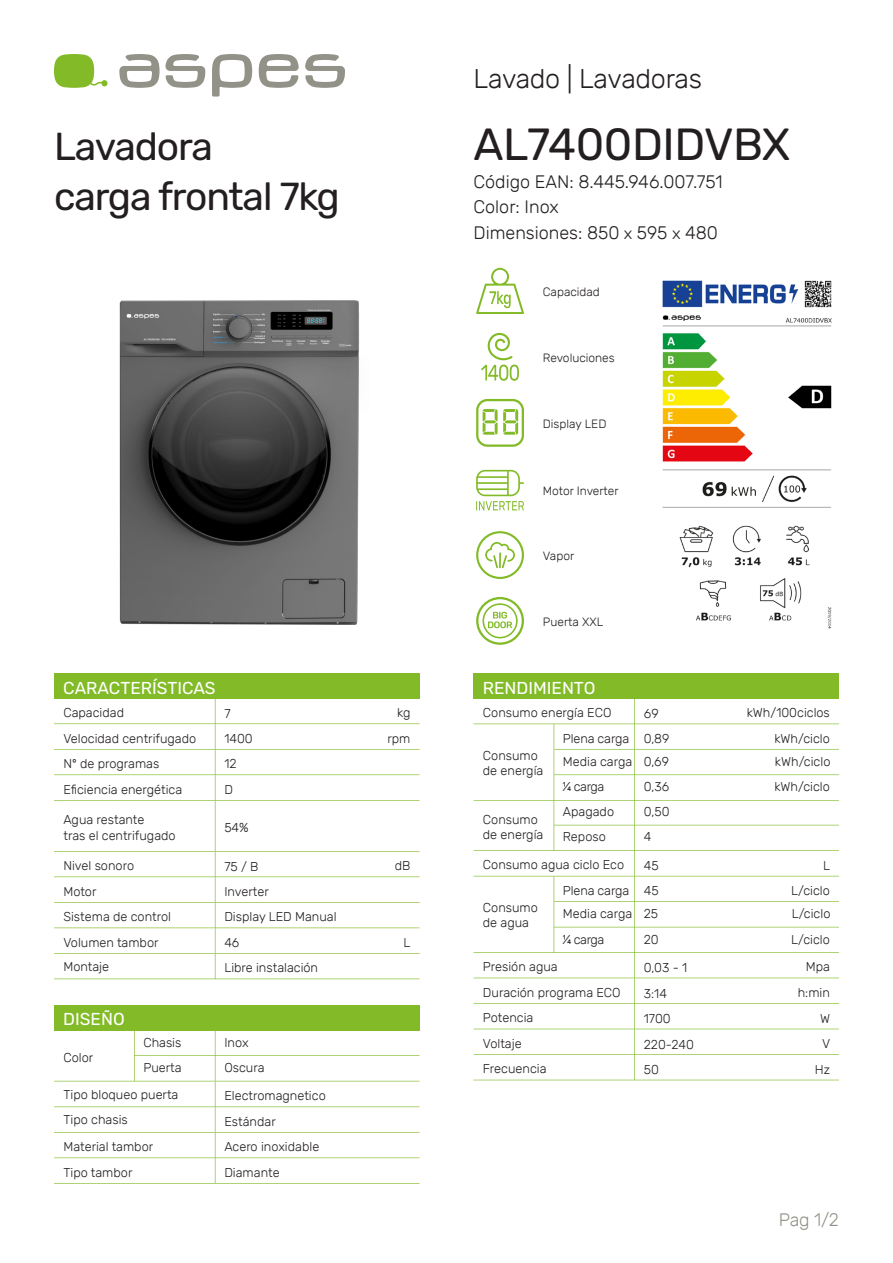
<style>
.page{position:relative;width:893px;height:1263px;background:#fff}
.page>*{position:absolute;margin:0;border:0;box-sizing:border-box;transform-origin:0 0}
.REFERENCIA{font:45px "Rubik";letter-spacing:-.01em;color:#231f20}
.FAMILIA{font:39px "Rubik";letter-spacing:-.03em;color:#231f20}
.SUB_TITULO{font:300 27px "Rubik";letter-spacing:-.01em;color:#231f20}
.TEXTO{font:300 18px "Rubik";color:#231f20}
.SUB_TITULO-2{font:300 18px "Rubik";color:#939288}
.TITULO_TABLA{font:17.25px "Rubik";color:#fff}
.TEXTO_TABLA{font:300 12.9px "Rubik";color:#231f20}
.TEXTO_TABLA-2{font:300 12.75px/15.3px "Rubik";color:#231f20}
.UNIDADES_TABLA{font:300 12.75px "Rubik";color:#231f20}
.INFO_ICONOS{font:300 12px "Rubik";color:#231f20}
.s1{font-size:16.5px}
</style>
<div class="page">
<svg style="left:212px;top:54px;width:40px;height:43px"></svg>
<svg style="left:305px;top:54px;width:40px;height:34px"></svg>
<svg style="left:259px;top:54px;width:40px;height:34px"></svg>
<svg style="left:119px;top:54px;width:86px;height:34px"></svg>
<svg style="left:54px;top:54px;width:54px;height:34px"></svg>
<img style="left:119px;top:300px;width:241px;height:325px">
<img style="left:662px;top:280px;width:170px;height:349px">
<div style="left:54px;top:673px;width:365px;height:26px;background:#82bb27"></div>
<div style="left:54px;top:1005px;width:365px;height:25px;background:#82bb27"></div>
<svg style="left:54px;top:1030px;width:365px;height:154px"></svg>
<svg style="left:54px;top:699px;width:365px;height:280px"></svg>
<div style="left:473px;top:673px;width:366px;height:26px;background:#82bb27"></div>
<svg style="left:476px;top:399px;width:48px;height:48px"></svg>
<svg style="left:473px;top:699px;width:366px;height:381px"></svg>
<svg style="left:476px;top:268px;width:48px;height:46px"></svg>
<svg style="left:481px;top:332px;width:38px;height:49px"></svg>
<svg style="left:476px;top:531px;width:48px;height:48px"></svg>
<svg style="left:476px;top:470px;width:48px;height:40px"></svg>
<svg style="left:476px;top:597px;width:48px;height:48px"></svg>
<p class="FAMILIA" style="left:54px;top:125px;width:160px">Lavadora</p>
<p class="FAMILIA" style="left:54px;top:174px;width:287px">carga frontal 7kg</p>
<p class="TITULO_TABLA" style="left:63px;top:678px;width:154px">CARACTERÍSTICAS</p>
<p class="TEXTO_TABLA-2" style="left:63px;top:705px;width:62px">Capacidad</p>
<p class="TEXTO_TABLA-2" style="left:224px;top:706px;width:8px">7</p>
<p class="UNIDADES_TABLA" style="left:397px;top:706px;width:15px">kg</p>
<p class="TEXTO_TABLA-2" style="left:63px;top:731px;width:134px">Velocidad centrifugado</p>
<p class="TEXTO_TABLA-2" style="left:224px;top:732px;width:30px">1400</p>
<p class="UNIDADES_TABLA" style="left:387px;top:731px;width:25px">rpm</p>
<p class="TEXTO_TABLA-2" style="left:63px;top:756px;width:97px">Nº de programas</p>
<p class="TEXTO_TABLA-2" style="left:224px;top:756px;width:14px">12</p>
<p class="TEXTO_TABLA-2" style="left:63px;top:782px;width:120px">Eficiencia energética</p>
<p class="TEXTO_TABLA-2" style="left:224px;top:782px;width:10px">D</p>
<p class="TEXTO_TABLA-2" style="left:63px;top:813px;width:83px">Agua restante</p>
<p class="TEXTO_TABLA-2" style="left:63px;top:828px;width:114px">tras el centrifugado</p>
<p class="TEXTO_TABLA-2" style="left:224px;top:820px;width:26px">54%</p>
<p class="TEXTO_TABLA-2" style="left:63px;top:858px;width:72px">Nivel sonoro</p>
<p class="TEXTO_TABLA-2" style="left:224px;top:859px;width:36px">75 / B</p>
<p class="UNIDADES_TABLA" style="left:395px;top:859px;width:17px">dB</p>
<p class="TEXTO_TABLA-2" style="left:63px;top:884px;width:35px">Motor</p>
<p class="TEXTO_TABLA-2" style="left:224px;top:884px;width:46px">Inverter</p>
<p class="TEXTO_TABLA-2" style="left:63px;top:909px;width:109px">Sistema de control</p>
<p class="TEXTO_TABLA-2" style="left:224px;top:909px;width:114px">Display LED Manual</p>
<p class="TEXTO_TABLA-2" style="left:63px;top:935px;width:97px">Volumen tambor</p>
<p class="TEXTO_TABLA-2" style="left:224px;top:935px;width:17px">46</p>
<p class="TEXTO_TABLA-2" style="left:63px;top:959px;width:47px">Montaje</p>
<p class="TEXTO_TABLA-2" style="left:224px;top:960px;width:95px">Libre instalación</p>
<p class="TITULO_TABLA" style="left:63px;top:1010px;width:63px">DISEÑO</p>
<p class="TEXTO_TABLA-2" style="left:63px;top:1050px;width:31px">Color</p>
<p class="TEXTO_TABLA-2" style="left:143px;top:1035px;width:40px">Chasis</p>
<p class="TEXTO_TABLA-2" style="left:143px;top:1060px;width:40px">Puerta</p>
<p class="TEXTO_TABLA-2" style="left:224px;top:1035px;width:26px">Inox</p>
<p class="TEXTO_TABLA-2" style="left:224px;top:1060px;width:42px">Oscura</p>
<p class="TEXTO_TABLA-2" style="left:63px;top:1087px;width:117px">Tipo bloqueo puerta</p>
<p class="TEXTO_TABLA-2" style="left:224px;top:1088px;width:103px">Electromagnetico</p>
<p class="TEXTO_TABLA-2" style="left:63px;top:1112px;width:66px">Tipo chasis</p>
<p class="TEXTO_TABLA-2" style="left:224px;top:1114px;width:53px">Estándar</p>
<p class="TEXTO_TABLA-2" style="left:63px;top:1139px;width:91px">Material tambor</p>
<p class="TEXTO_TABLA-2" style="left:224px;top:1139px;width:96px">Acero inoxidable</p>
<p class="TEXTO_TABLA-2" style="left:63px;top:1165px;width:71px">Tipo tambor</p>
<p class="TEXTO_TABLA-2" style="left:224px;top:1165px;width:57px">Diamante</p>
<p class="UNIDADES_TABLA" style="left:403px;top:935px;width:8px">L</p>
<p class="SUB_TITULO" style="left:473px;top:63px;width:230px">Lavado | Lavadoras</p>
<p class="REFERENCIA" style="left:473px;top:119px;width:318px">AL7400DIDVBX</p>
<p class="TEXTO" style="left:473px;top:171px;width:251px">Código EAN: 8.445.946.007.751</p>
<p class="TEXTO" style="left:473px;top:197px;width:87px">Color: Inox</p>
<p class="TEXTO" style="left:473px;top:222px;width:246px">Dimensiones: 850 <span class="s1">x</span> 595 <span class="s1">x</span> 480</p>
<p class="INFO_ICONOS" style="left:543px;top:285px;width:59px">Capacidad</p>
<p class="INFO_ICONOS" style="left:543px;top:351px;width:73px">Revoluciones</p>
<p class="INFO_ICONOS" style="left:543px;top:417px;width:65px">Display LED</p>
<p class="INFO_ICONOS" style="left:543px;top:484px;width:77px">Motor Inverter</p>
<p class="INFO_ICONOS" style="left:543px;top:549px;width:33px">Vapor</p>
<p class="INFO_ICONOS" style="left:543px;top:615px;width:62px">Puerta XXL</p>
<p class="TITULO_TABLA" style="left:483px;top:678px;width:114px">RENDIMIENTO</p>
<p class="TEXTO_TABLA-2" style="left:483px;top:705px;width:130px">Consumo energía ECO</p>
<p class="TEXTO_TABLA" style="left:644px;top:706px;width:16px">69</p>
<p class="UNIDADES_TABLA" style="left:747px;top:706px;width:85px">kWh/100ciclos</p>
<p class="TEXTO_TABLA-2" style="left:483px;top:748px;width:62px">Consumo de energía</p>
<p class="TEXTO_TABLA-2" style="left:483px;top:812px;width:62px">Consumo de energía</p>
<p class="TEXTO_TABLA-2" style="left:563px;top:731px;width:68px">Plena carga</p>
<p class="TEXTO_TABLA-2" style="left:644px;top:731px;width:27px">0,89</p>
<p class="TEXTO_TABLA-2" style="left:563px;top:754px;width:71px">Media carga</p>
<p class="TEXTO_TABLA-2" style="left:644px;top:754px;width:27px">0,69</p>
<p class="TEXTO_TABLA-2" style="left:563px;top:779px;width:43px">1/4 carga</p>
<p class="TEXTO_TABLA-2" style="left:644px;top:779px;width:27px">0,36</p>
<p class="TEXTO_TABLA-2" style="left:563px;top:804px;width:53px">Apagado</p>
<p class="TEXTO_TABLA-2" style="left:563px;top:830px;width:44px">Reposo</p>
<p class="TEXTO_TABLA-2" style="left:644px;top:804px;width:27px">0,50</p>
<p class="TEXTO_TABLA-2" style="left:644px;top:830px;width:9px">4</p>
<p class="UNIDADES_TABLA" style="left:774px;top:731px;width:57px">kWh/ciclo</p>
<p class="UNIDADES_TABLA" style="left:775px;top:754px;width:57px">kWh/ciclo</p>
<p class="UNIDADES_TABLA" style="left:774px;top:780px;width:57px">kWh/ciclo</p>
<p class="TEXTO_TABLA-2" style="left:483px;top:857px;width:143px">Consumo agua ciclo Eco</p>
<p class="TEXTO_TABLA-2" style="left:644px;top:858px;width:16px">45</p>
<p class="UNIDADES_TABLA" style="left:823px;top:858px;width:8px">L</p>
<p class="TEXTO_TABLA-2" style="left:483px;top:900px;width:56px">Consumo de agua</p>
<p class="TEXTO_TABLA-2" style="left:563px;top:883px;width:68px">Plena carga</p>
<p class="TEXTO_TABLA-2" style="left:644px;top:883px;width:16px">45</p>
<p class="TEXTO_TABLA-2" style="left:563px;top:906px;width:71px">Media carga</p>
<p class="TEXTO_TABLA-2" style="left:644px;top:906px;width:16px">25</p>
<p class="TEXTO_TABLA-2" style="left:563px;top:932px;width:43px">1/4 carga</p>
<p class="TEXTO_TABLA-2" style="left:644px;top:932px;width:16px">20</p>
<p class="UNIDADES_TABLA" style="left:791px;top:883px;width:40px">L/ciclo</p>
<p class="UNIDADES_TABLA" style="left:792px;top:907px;width:40px">L/ciclo</p>
<p class="UNIDADES_TABLA" style="left:791px;top:932px;width:40px">L/ciclo</p>
<p class="TEXTO_TABLA-2" style="left:483px;top:959px;width:76px">Presión agua</p>
<p class="TEXTO_TABLA-2" style="left:644px;top:960px;width:45px">0,03 - 1</p>
<p class="UNIDADES_TABLA" style="left:806px;top:960px;width:26px">Mpa</p>
<p class="TEXTO_TABLA-2" style="left:483px;top:985px;width:139px">Duración programa ECO</p>
<p class="TEXTO_TABLA-2" style="left:644px;top:986px;width:25px">3:14</p>
<p class="UNIDADES_TABLA" style="left:798px;top:985px;width:34px">h:min</p>
<p class="TEXTO_TABLA-2" style="left:483px;top:1010px;width:52px">Potencia</p>
<p class="TEXTO_TABLA-2" style="left:644px;top:1011px;width:28px">1700</p>
<p class="UNIDADES_TABLA" style="left:820px;top:1011px;width:12px">W</p>
<p class="TEXTO_TABLA-2" style="left:483px;top:1036px;width:40px">Voltaje</p>
<p class="TEXTO_TABLA-2" style="left:644px;top:1037px;width:52px">220-240</p>
<p class="UNIDADES_TABLA" style="left:822px;top:1036px;width:10px">V</p>
<p class="TEXTO_TABLA-2" style="left:483px;top:1061px;width:65px">Frecuencia</p>
<p class="TEXTO_TABLA-2" style="left:644px;top:1062px;width:17px">50</p>
<p class="UNIDADES_TABLA" style="left:815px;top:1062px;width:17px">Hz</p>
<p class="SUB_TITULO-2" style="left:779px;top:1209px;width:62px">Pag 1/2</p>
</div>
